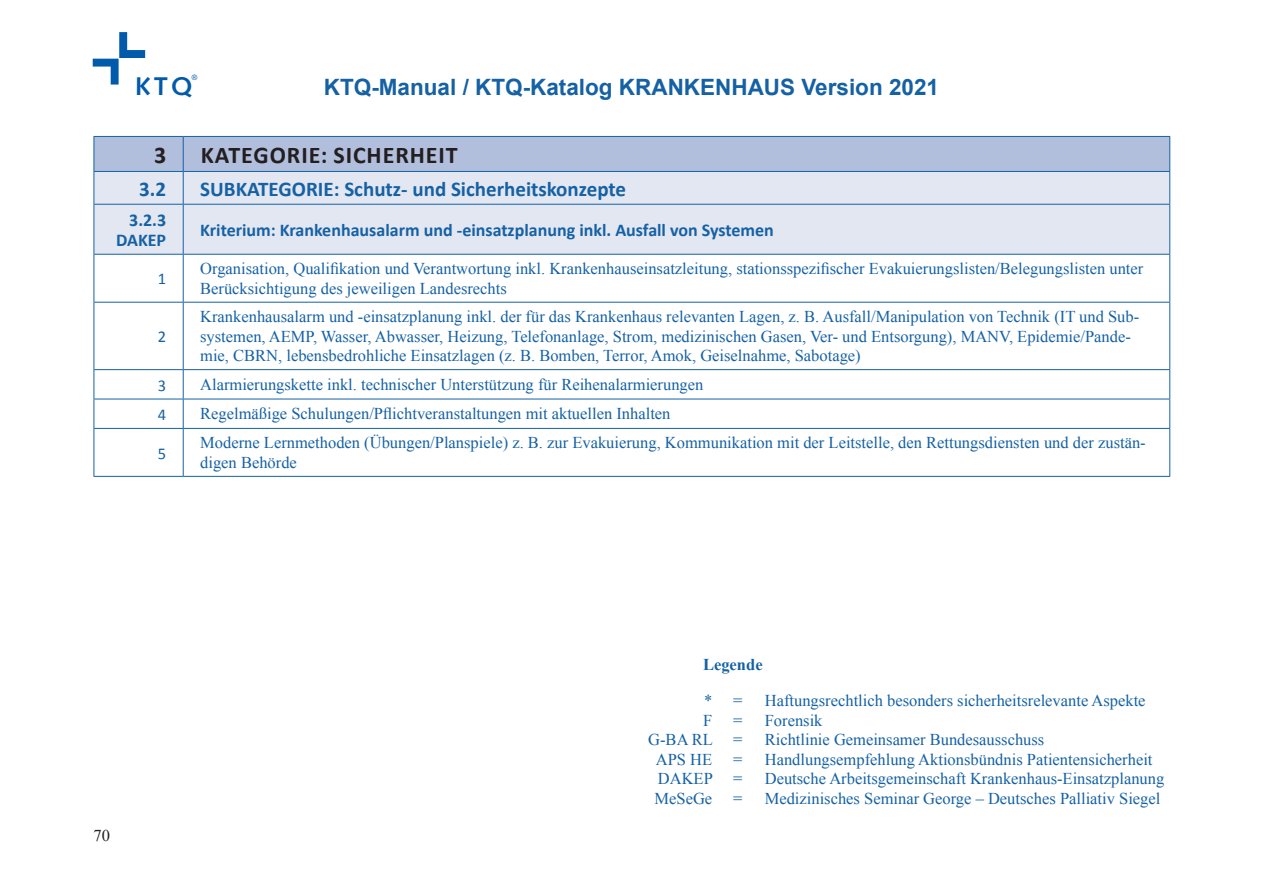
<style>
.page{position:relative;width:1263px;height:893px;background:#fff}
.page>*{position:absolute;margin:0;border:0;box-sizing:border-box;transform-origin:0 0}
.t1{font:700 25.65px "Syntax";color:#015aaa}
.t2{font:700 24px "Calibri";letter-spacing:.04em;color:#231f20}
.t3{font:700 22.5px "Arial";color:#1561a4}
.t4{font:700 21px "Calibri";color:#1561a4}
.t5{font:700 18px/19.5px "Calibri";color:#1561a4;text-align:right}
.t6{font:16.5px/19.5px "Times New Roman";color:#1561a4}
.t7{font:700 16.5px "Times New Roman";color:#1561a4}
.t8{font:16.5px "Calibri";color:#1561a4}
.t9{font:16.5px "Times New Roman";color:#231f20}
.t10{font:7.65px "Syntax";color:#015aaa}
</style>
<div class="page">
<svg style="left:93px;top:32px;width:52px;height:53px"></svg>
<div style="left:95px;top:137px;width:1074px;height:34px;background:#b1bedc"></div>
<div style="left:95px;top:172px;width:1074px;height:82px;background:#e3e7f2"></div>
<hr style="left:183px;top:137px;width:1px;height:34px;background:#1561a4">
<hr style="left:183px;top:172px;width:1px;height:32px;background:#1561a4">
<hr style="left:94px;top:204px;width:89px;height:1px;background:#1561a4">
<hr style="left:183px;top:204px;width:987px;height:1px;background:#1561a4">
<hr style="left:183px;top:205px;width:1px;height:49px;background:#1561a4">
<hr style="left:183px;top:255px;width:1px;height:47px;background:#1561a4">
<hr style="left:94px;top:302px;width:89px;height:1px;background:#1561a4">
<hr style="left:183px;top:302px;width:987px;height:1px;background:#1561a4">
<hr style="left:183px;top:303px;width:1px;height:66px;background:#1561a4">
<hr style="left:94px;top:369px;width:89px;height:1px;background:#1561a4">
<hr style="left:183px;top:369px;width:987px;height:1px;background:#1561a4">
<hr style="left:94px;top:399px;width:89px;height:1px;background:#1561a4">
<hr style="left:183px;top:399px;width:987px;height:1px;background:#1561a4">
<svg style="left:183px;top:370px;width:1px;height:58px"></svg>
<hr style="left:94px;top:428px;width:89px;height:1px;background:#1561a4">
<hr style="left:183px;top:428px;width:987px;height:1px;background:#1561a4">
<hr style="left:183px;top:429px;width:1px;height:47px;background:#1561a4">
<hr style="left:94px;top:255px;width:1px;height:47px;background:#1561a4">
<hr style="left:1169px;top:255px;width:1px;height:47px;background:#1561a4">
<hr style="left:94px;top:303px;width:1px;height:66px;background:#1561a4">
<hr style="left:1169px;top:303px;width:1px;height:66px;background:#1561a4">
<svg style="left:94px;top:370px;width:1px;height:58px"></svg>
<svg style="left:1169px;top:370px;width:1px;height:58px"></svg>
<hr style="left:94px;top:429px;width:1px;height:47px;background:#1561a4">
<hr style="left:1169px;top:429px;width:1px;height:47px;background:#1561a4">
<hr style="left:94px;top:476px;width:89px;height:1px;background:#1561a4">
<hr style="left:183px;top:476px;width:987px;height:1px;background:#1561a4">
<hr style="left:94px;top:172px;width:1px;height:32px;background:#1561a4">
<hr style="left:1169px;top:172px;width:1px;height:32px;background:#1561a4">
<hr style="left:94px;top:205px;width:1px;height:49px;background:#1561a4">
<hr style="left:1169px;top:205px;width:1px;height:49px;background:#1561a4">
<hr style="left:94px;top:254px;width:89px;height:1px;background:#1561a4">
<hr style="left:183px;top:254px;width:987px;height:1px;background:#1561a4">
<hr style="left:94px;top:136px;width:89px;height:1px;background:#1561a4">
<hr style="left:94px;top:137px;width:1px;height:34px;background:#1561a4">
<hr style="left:183px;top:136px;width:987px;height:1px;background:#1561a4">
<hr style="left:1169px;top:137px;width:1px;height:34px;background:#1561a4">
<hr style="left:94px;top:171px;width:89px;height:1px;background:#1561a4">
<hr style="left:183px;top:171px;width:987px;height:1px;background:#1561a4">
<p class="t10" style="left:191px;top:73px;width:8px">®</p>
<h1 class="t1" style="left:135px;top:71px;width:59px">KTQ</h1>
<h3 class="t3" style="left:324px;top:71px;width:617px">KTQ-Manual / KTQ-Katalog KRANKENHAUS Version 2021</h3>
<h2 class="t2" style="left:154px;top:140px;width:14px">3</h2>
<h2 class="t2" style="left:201px;top:140px;width:259px">KATEGORIE: SICHERHEIT</h2>
<p class="t4" style="left:139px;top:175px;width:28px">3.2</p>
<p class="t4" style="left:200px;top:175px;width:427px">SUBKATEGORIE: Schutz- und Sicherheitskonzepte</p>
<p class="t5" style="left:116px;top:210px;width:52px">3.2.3<br>DAKEP</p>
<p class="t5" style="left:200px;top:220px;width:575px">Kriterium: Krankenhausalarm und -einsatzplanung inkl. Ausfall von Systemen</p>
<p class="t8" style="left:158px;top:269px;width:10px">1</p>
<p class="t6" style="left:200px;top:259px;width:945px">Organisation, Qualifikation und Verantwortung inkl. Krankenhauseinsatzleitung, stationsspezifischer Evakuierungslisten/Belegungslisten unter<br>Berücksichtigung des jeweiligen Landesrechts</p>
<p class="t8" style="left:158px;top:326px;width:10px">2</p>
<p class="t6" style="left:200px;top:307px;width:940px">Krankenhausalarm und -einsatzplanung inkl. der für das Krankenhaus relevanten Lagen, z. B. Ausfall/Manipulation von Technik (IT und Sub&shy;systemen, AEMP, Wasser, Abwasser, Heizung, Telefonanlage, Strom, medizinischen Gasen, Ver- und Entsorgung), MANV, Epidemie/Pande&shy;mie, CBRN, lebensbedrohliche Einsatzlagen (z. B. Bomben, Terror, Amok, Geiselnahme, Sabotage)</p>
<p class="t8" style="left:158px;top:375px;width:10px">3</p>
<p class="t6" style="left:200px;top:375px;width:505px">Alarmierungskette inkl. technischer Unterstützung für Reihenalarmierungen</p>
<p class="t8" style="left:158px;top:404px;width:10px">4</p>
<p class="t6" style="left:200px;top:404px;width:472px">Regelmäßige Schulungen/Pflichtveranstaltungen mit aktuellen Inhalten</p>
<p class="t8" style="left:158px;top:443px;width:10px">5</p>
<p class="t6" style="left:200px;top:433px;width:947px">Moderne Lernmethoden (Übungen/Planspiele) z. B. zur Evakuierung, Kommunikation mit der Leitstelle, den Rettungsdiensten und der zustän&shy;digen Behörde</p>
<p class="t9" style="left:94px;top:824px;width:18px">70</p>
<p class="t7" style="left:703px;top:652px;width:61px">Legende</p>
<p class="t6" style="left:704px;top:691px;width:40px">* =</p>
<p class="t6" style="left:765px;top:691px;width:382px">Haftungsrechtlich besonders sicherheitsrelevante Aspekte</p>
<p class="t6" style="left:703px;top:710px;width:11px">F</p>
<p class="t6" style="left:733px;top:710px;width:11px">=</p>
<p class="t6" style="left:765px;top:710px;width:59px">Forensik</p>
<p class="t6" style="left:648px;top:730px;width:96px">G-BA RL =</p>
<p class="t6" style="left:765px;top:730px;width:281px">Richtlinie Gemeinsamer Bundesausschuss</p>
<p class="t6" style="left:656px;top:749px;width:58px">APS HE</p>
<p class="t6" style="left:733px;top:749px;width:11px">=</p>
<p class="t6" style="left:765px;top:749px;width:389px">Handlungsempfehlung Aktionsbündnis Patientensicherheit</p>
<p class="t6" style="left:658px;top:769px;width:86px">DAKEP =</p>
<p class="t6" style="left:765px;top:769px;width:401px">Deutsche Arbeitsgemeinschaft Krankenhaus-Einsatzplanung</p>
<p class="t6" style="left:654px;top:788px;width:59px">MeSeGe</p>
<p class="t6" style="left:733px;top:788px;width:11px">=</p>
<p class="t6" style="left:765px;top:788px;width:397px">Medizinisches Seminar George – Deutsches Palliativ Siegel</p>
</div>
